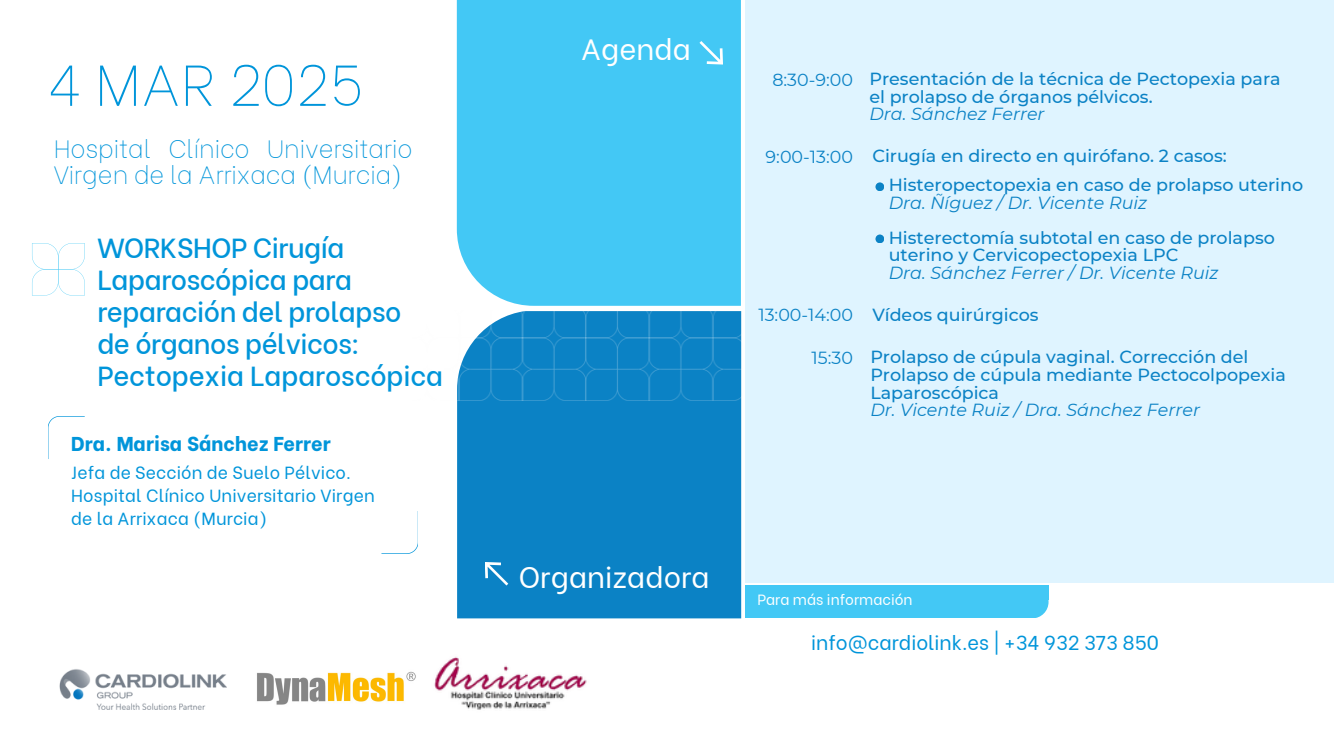
<style>
.page{position:relative;width:1334px;height:745px;background:#fff}
.page>*{position:absolute;margin:0;border:0;box-sizing:border-box;transform-origin:0 0}
.t1{font:100 57.5px "Be Vietnam";color:#0095da}
.t2{font:29.25px "Be Vietnam";letter-spacing:.005em;color:#fff}
.t3{font:500 27.5px/32px "Be Vietnam";letter-spacing:-.015em;color:#0095da}
.t4{font:100 25px/26.2px "Be Vietnam";color:#0095da}
.t5{font:20px "Be Vietnam";color:#0095da}
.t6{font:800 20px "Be Vietnam";letter-spacing:.005em;color:#0095da}
.t7{font:500 17.5px/17.5px "Montserrat";color:#0b82c5}
.t8{font:italic 17.5px "Montserrat";color:#0b82c5}
.t9{font:17.5px/23.2px "Be Vietnam";letter-spacing:.01em;color:#0095da}
.t10{font:17.5px "Montserrat";color:#0b82c5}
.t11{font:14.75px "Be Vietnam";color:#fff}
</style>
<div class="page">
<div style="left:457px;top:0;width:283px;height:306px;background:#43c8f5"></div>
<svg style="left:48px;top:416px;width:37px;height:43px"></svg>
<svg style="left:32px;top:243px;width:53px;height:52px"></svg>
<svg style="left:381px;top:511px;width:37px;height:43px"></svg>
<svg style="left:699px;top:41px;width:24px;height:24px"></svg>
<div style="left:745px;top:0;width:588px;height:582px;background:#dff4ff"></div>
<img style="left:59px;top:669px;width:167px;height:40px">
<img style="left:257px;top:671px;width:159px;height:34px">
<div style="left:457px;top:400px;width:284px;height:218px;background:#0b82c5"></div>
<img style="left:457px;top:311px;width:285px;height:89px">
<div style="left:745px;top:585px;width:277px;height:33px;background:#43c8f5"></div>
<div style="left:860px;top:585px;width:188px;height:33px;background:#43c8f5;border-radius:16px"></div>
<div style="left:860px;top:585px;width:188px;height:14px;background:#43c8f5"></div>
<svg style="left:473px;top:561px;width:35px;height:33px"></svg>
<div style="left:875px;top:182px;width:9px;height:9px;background:#0b82c5;border-radius:50%"></div>
<div style="left:875px;top:234px;width:9px;height:9px;background:#0b82c5;border-radius:50%"></div>
<img style="left:434px;top:656px;width:153px;height:54px">
<p class="t1" style="left:48px;top:37px;width:317px">4 MAR 2025</p>
<p class="t4" style="left:54px;top:133px;width:360px">Hospital Clínico Universitario<br>Virgen de la Arrixaca (Murcia)</p>
<p class="t3" style="left:97px;top:229px;width:347px">WORKSHOP Cirugía<br>Laparoscópica para reparación del prolapso<br>de órganos pélvicos:<br>Pectopexia Laparoscópica</p>
<p class="t6" style="left:71px;top:427px;width:261px">Dra. Marisa Sánchez Ferrer</p>
<h5 class="t9" style="left:71px;top:458px;width:281px">Jefa de Sección de Suelo Pélvico.</h5>
<p class="t9" style="left:71px;top:482px;width:305px">Hospital Clínico Universitario Virgen de la Arrixaca (Murcia)</p>
<p class="t2" style="left:581px;top:25px;width:111px">Agenda</p>
<p class="t10" style="left:772px;top:69px;width:82px">8:30-9:00</p>
<p class="t7" style="left:869px;top:70px;width:413px">Presentación de la técnica de Pectopexia para</p>
<p class="t7" style="left:869px;top:88px;width:285px">el prolapso de órganos pélvicos.</p>
<p class="t8" style="left:869px;top:103px;width:177px">Dra. Sánchez Ferrer</p>
<h1 class="t10" style="left:765px;top:146px;width:89px">9:00-13:00</h1>
<h3 class="t7" style="left:872px;top:147px;width:356px">Cirugía en directo en quirófano. 2 casos:</h3>
<h4 class="t7" style="left:888px;top:176px;width:416px">Histeropectopexia en caso de prolapso uterino</h4>
<h2 class="t8" style="left:888px;top:192px;width:260px">Dra. Ñíguez / Dr. Vicente Ruiz</h2>
<p class="t7" style="left:888px;top:228px;width:387px">Histerectomía subtotal en caso de prolapso uterino y Cervicopectopexia LPC</p>
<h3 class="t8" style="left:888px;top:262px;width:331px">Dra. Sánchez Ferrer / Dr. Vicente Ruiz</h3>
<p class="t10" style="left:758px;top:304px;width:96px">13:00-14:00</p>
<p class="t7" style="left:872px;top:305px;width:168px">Vídeos quirúrgicos</p>
<p class="t7" style="left:870px;top:348px;width:417px">Prolapso de cúpula vaginal. Corrección del<br>Prolapso de cúpula mediante Pectocolpopexia<br>Laparoscópica</p>
<p class="t8" style="left:870px;top:399px;width:331px">Dr. Vicente Ruiz / Dra. Sánchez Ferrer</p>
<p class="t10" style="left:811px;top:347px;width:43px">15:30</p>
<p class="t2" style="left:518px;top:553px;width:192px">Organizadora</p>
<p class="t11" style="left:757px;top:587px;width:157px">Para más información</p>
<p class="t5" style="left:811px;top:625px;width:349px">info@cardiolink.es | +34 932 373 850</p>
</div>
